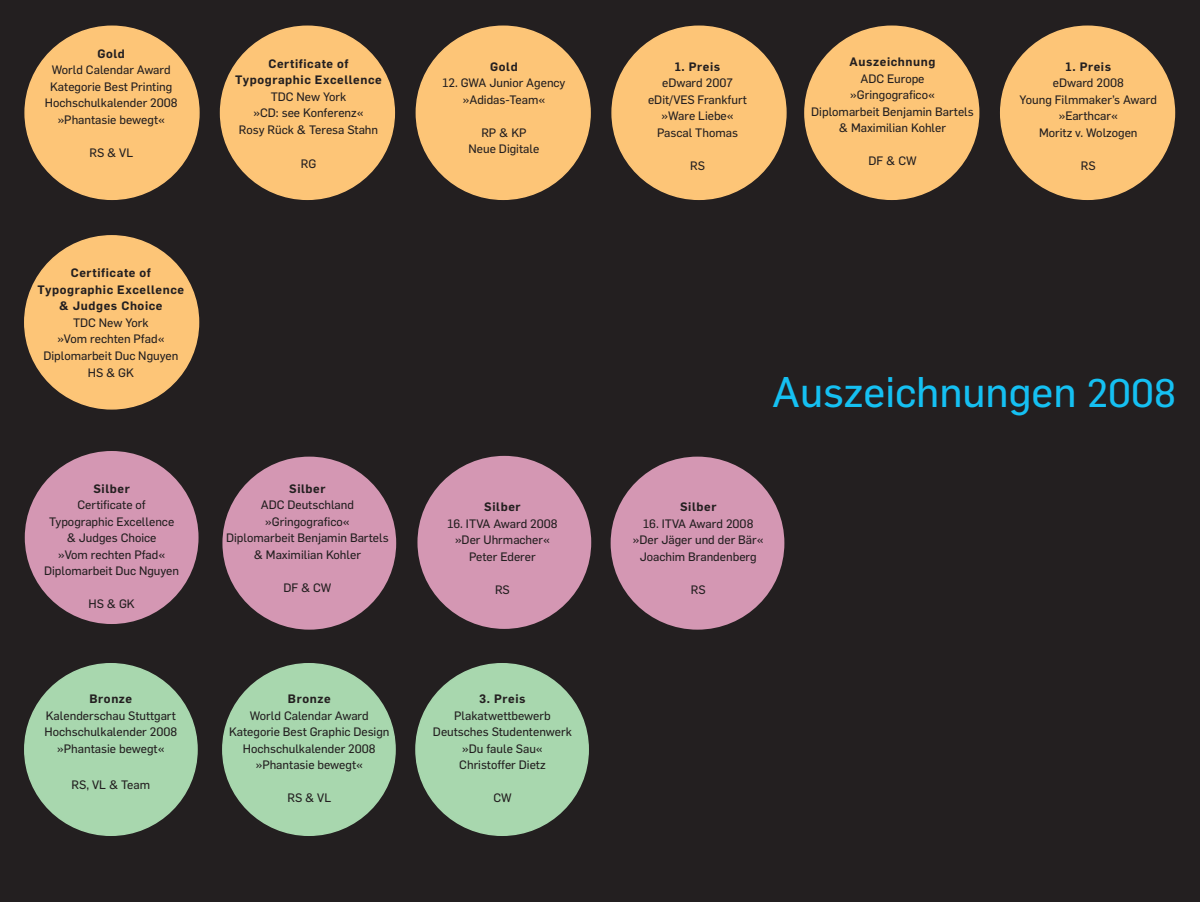
<style>
.page{position:relative;width:1200px;height:902px;background:#fff}
.page>*{position:absolute;margin:0;border:0;box-sizing:border-box;transform-origin:0 0}
.t1{font:42px "Flama Basic";color:#15c0f2}
.t2{font:12px/16.5px "Flama Basic";color:#231f20;text-align:center}
.t3{font:600 12px "Flama";letter-spacing:.05em;color:#231f20}
.s1{font-size:39px}
</style>
<div class="page">
<div style="left:0;top:0;width:1199px;height:901px;background:#231f20"></div>
<div style="left:25px;top:26px;width:174px;height:173px;background:#fdc577;border-radius:50%"></div>
<div style="left:416px;top:26px;width:174px;height:173px;background:#fdc577;border-radius:50%"></div>
<div style="left:25px;top:663px;width:172px;height:172px;background:#a8d7ae;border-radius:50%"></div>
<div style="left:25px;top:451px;width:173px;height:173px;background:#d497b3;border-radius:50%"></div>
<div style="left:612px;top:26px;width:173px;height:173px;background:#fdc577;border-radius:50%"></div>
<div style="left:25px;top:236px;width:173px;height:173px;background:#fdc577;border-radius:50%"></div>
<div style="left:220px;top:26px;width:174px;height:173px;background:#fdc577;border-radius:50%"></div>
<div style="left:804px;top:26px;width:174px;height:173px;background:#fdc577;border-radius:50%"></div>
<div style="left:222px;top:456px;width:174px;height:173px;background:#d497b3;border-radius:50%"></div>
<div style="left:223px;top:663px;width:172px;height:172px;background:#a8d7ae;border-radius:50%"></div>
<div style="left:417px;top:456px;width:174px;height:173px;background:#d497b3;border-radius:50%"></div>
<div style="left:610px;top:456px;width:174px;height:173px;background:#d497b3;border-radius:50%"></div>
<div style="left:1000px;top:26px;width:174px;height:173px;background:#fdc577;border-radius:50%"></div>
<div style="left:416px;top:663px;width:172px;height:172px;background:#a8d7ae;border-radius:50%"></div>
<p class="t3" style="left:97px;top:45px;width:29px">Gold</p>
<p class="t2" style="left:52px;top:61px;width:120px">World Calendar Award</p>
<p class="t2" style="left:50px;top:77px;width:124px">Kategorie Best Printing</p>
<p class="t2" style="left:45px;top:94px;width:134px">Hochschulkalender 2008</p>
<p class="t2" style="left:58px;top:110px;width:109px">»Phantasie bewegt«</p>
<p class="t2" style="left:89px;top:143px;width:45px">RS &amp; VL</p>
<p class="t3" style="left:71px;top:264px;width:82px">Certificate of</p>
<p class="t3" style="left:38px;top:281px;width:148px">Typographic Excellence</p>
<p class="t3" style="left:59px;top:297px;width:105px">&amp; Judges Choice</p>
<p class="t2" style="left:73px;top:314px;width:77px">TDC New York</p>
<p class="t2" style="left:57px;top:330px;width:109px">»Vom rechten Pfad«</p>
<p class="t2" style="left:43px;top:347px;width:136px">Diplomarbeit Duc Nguyen</p>
<p class="t2" style="left:88px;top:363px;width:48px">HS &amp; GK</p>
<p class="t3" style="left:93px;top:479px;width:38px">Silber</p>
<p class="t2" style="left:77px;top:495px;width:70px">Certificate of</p>
<p class="t2" style="left:49px;top:512px;width:127px">Typographic Excellence</p>
<p class="t2" style="left:67px;top:528px;width:91px">&amp; Judges Choice</p>
<p class="t2" style="left:58px;top:545px;width:109px">»Vom rechten Pfad«</p>
<p class="t2" style="left:44px;top:561px;width:136px">Diplomarbeit Duc Nguyen</p>
<p class="t2" style="left:88px;top:594px;width:48px">HS &amp; GK</p>
<p class="t3" style="left:90px;top:690px;width:44px">Bronze</p>
<p class="t2" style="left:46px;top:706px;width:132px">Kalenderschau Stuttgart</p>
<p class="t2" style="left:45px;top:723px;width:134px">Hochschulkalender 2008</p>
<p class="t2" style="left:57px;top:739px;width:109px">»Phantasie bewegt«</p>
<p class="t2" style="left:72px;top:775px;width:80px">RS, VL &amp; Team</p>
<p class="t3" style="left:268px;top:55px;width:82px">Certificate of</p>
<p class="t3" style="left:235px;top:71px;width:148px">Typographic Excellence</p>
<p class="t2" style="left:270px;top:88px;width:77px">TDC New York</p>
<p class="t2" style="left:253px;top:104px;width:111px">»CD: see Konferenz«</p>
<p class="t2" style="left:239px;top:121px;width:141px">Rosy Rück &amp; Teresa Stahn</p>
<p class="t2" style="left:301px;top:155px;width:17px">RG</p>
<p class="t3" style="left:289px;top:479px;width:38px">Silber</p>
<p class="t2" style="left:261px;top:495px;width:95px">ADC Deutschland</p>
<p class="t2" style="left:265px;top:512px;width:86px">»Gringografico«</p>
<p class="t2" style="left:226px;top:528px;width:164px">Diplomarbeit Benjamin Bartels &amp; Maximilian Kohler</p>
<p class="t2" style="left:283px;top:578px;width:50px">DF &amp; CW</p>
<p class="t3" style="left:288px;top:690px;width:44px">Bronze</p>
<p class="t2" style="left:250px;top:706px;width:120px">World Calendar Award</p>
<p class="t2" style="left:229px;top:723px;width:162px">Kategorie Best Graphic Design</p>
<p class="t2" style="left:243px;top:739px;width:134px">Hochschulkalender 2008</p>
<p class="t2" style="left:256px;top:756px;width:109px">»Phantasie bewegt«</p>
<p class="t2" style="left:287px;top:789px;width:45px">RS &amp; VL</p>
<p class="t3" style="left:490px;top:58px;width:29px">Gold</p>
<p class="t2" style="left:442px;top:74px;width:124px">12. GWA Junior Agency</p>
<p class="t2" style="left:462px;top:91px;width:84px">»Adidas-Team«</p>
<p class="t2" style="left:481px;top:124px;width:47px">RP &amp; KP</p>
<p class="t2" style="left:468px;top:140px;width:72px">Neue Digitale</p>
<p class="t3" style="left:484px;top:498px;width:38px">Silber</p>
<p class="t2" style="left:447px;top:514px;width:112px">16. ITVA Award 2008</p>
<p class="t2" style="left:455px;top:531px;width:96px">»Der Uhrmacher«</p>
<p class="t2" style="left:469px;top:547px;width:68px">Peter Ederer</p>
<p class="t2" style="left:495px;top:580px;width:16px">RS</p>
<p class="t3" style="left:479px;top:690px;width:48px">3. Preis</p>
<p class="t2" style="left:454px;top:706px;width:98px">Plakatwettbewerb</p>
<p class="t2" style="left:433px;top:723px;width:140px">Deutsches Studentenwerk</p>
<p class="t2" style="left:462px;top:739px;width:82px">»Du faule Sau«</p>
<p class="t2" style="left:459px;top:756px;width:88px">Christoffer Dietz</p>
<p class="t2" style="left:493px;top:789px;width:20px">CW</p>
<p class="t3" style="left:674px;top:58px;width:47px">1. Preis</p>
<p class="t2" style="left:662px;top:74px;width:72px">eDward 2007</p>
<p class="t2" style="left:648px;top:90px;width:100px">eDit/VES Frankfurt</p>
<p class="t2" style="left:661px;top:107px;width:74px">»Ware Liebe«</p>
<p class="t2" style="left:657px;top:123px;width:82px">Pascal Thomas</p>
<p class="t2" style="left:690px;top:156px;width:16px">RS</p>
<p class="t3" style="left:849px;top:53px;width:87px">Auszeichnung</p>
<p class="t2" style="left:860px;top:69px;width:65px">ADC Europe</p>
<p class="t2" style="left:850px;top:86px;width:86px">»Gringografico«</p>
<p class="t2" style="left:811px;top:102px;width:164px">Diplomarbeit Benjamin Bartels &amp; Maximilian Kohler</p>
<p class="t2" style="left:868px;top:152px;width:50px">DF &amp; CW</p>
<p class="t3" style="left:1065px;top:58px;width:47px">1. Preis</p>
<p class="t2" style="left:1052px;top:74px;width:73px">eDward 2008</p>
<p class="t2" style="left:1019px;top:91px;width:139px">Young Filmmaker’s Award</p>
<p class="t2" style="left:1058px;top:107px;width:61px">»Earthcar«</p>
<p class="t2" style="left:1038px;top:124px;width:100px">Moritz v. Wolzogen</p>
<p class="t2" style="left:1080px;top:157px;width:16px">RS</p>
<p class="t1" style="left:772px;top:362px;width:405px">Auszeichnungen <span class="s1">2008</span></p>
<p class="t3" style="left:680px;top:498px;width:38px">Silber</p>
<p class="t2" style="left:643px;top:514px;width:112px">16. ITVA Award 2008</p>
<p class="t2" style="left:632px;top:531px;width:132px">»Der Jäger und der Bär«</p>
<p class="t2" style="left:639px;top:547px;width:118px">Joachim Brandenberg</p>
<p class="t2" style="left:690px;top:580px;width:16px">RS</p>
</div>
